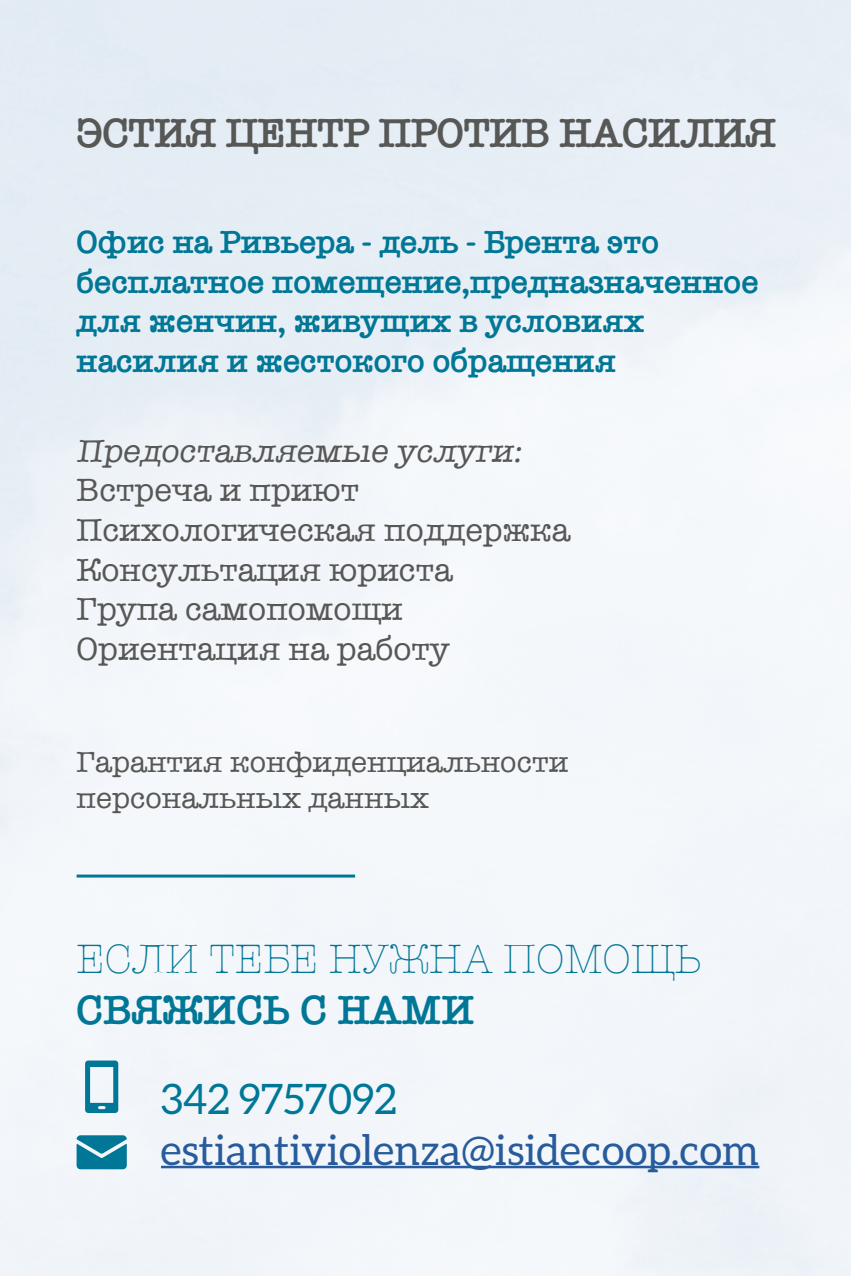
<style>
.page{position:relative;width:851px;height:1276px;background:#fff}
.page>*{position:absolute;margin:0;border:0;box-sizing:border-box;transform-origin:0 0}
.t1{font:42px "Aleo";color:#275b9b}
.t2{font:600 42px "American Typewriter";letter-spacing:-.02em;color:#575756}
.t3{font:300 42px "American Typewriter";color:#007796}
.t4{font:600 42px "American Typewriter";color:#007796}
.t5{font:42px "Aleo";color:#007796}
.t6{font:600 33px/39.6px "American Typewriter";letter-spacing:-.01em;color:#007796}
.t7{font:33px/39.6px "American Typewriter";color:#575756}
.t8{font:30px/36px "American Typewriter";color:#575756}
</style>
<div class="page">
<img style="left:0;top:0;width:850px;height:1276px">
<hr style="left:161px;top:1165px;width:598px;height:3px;background:#275b9b">
<svg style="left:85px;top:1060px;width:33px;height:53px"></svg>
<svg style="left:77px;top:1135px;width:50px;height:34px;background:#2289a4"></svg>
<hr style="left:77px;top:874px;width:278px;height:3px;background:#007796">
<p class="t2" style="left:77px;top:101px;width:701px">ЭСТИЯ ЦЕНТР ПРОТИВ НАСИЛИЯ</p>
<p class="t6" style="left:77px;top:221px;width:683px">Офис на Ривьера - дель - Брента это бесплатное помещение,предназначенное для женчин, живущих в условиях насилия и жестокого обращения</p>
<p class="t7" style="left:77px;top:430px;width:495px">Предоставляемые услуги:<br>Встреча и приют<br>Психологическая поддержка<br>Консультация юриста<br>Група самопомощи<br>Ориентация на работу</p>
<p class="t8" style="left:77px;top:743px;width:493px">Гарантия конфиденциальности персональных данных</p>
<p class="t3" style="left:77px;top:928px;width:626px">ЕСЛИ ТЕБЕ НУЖНА ПОМОЩЬ</p>
<p class="t4" style="left:77px;top:977px;width:399px">СВЯЖИСЬ С НАМИ</p>
<p class="t5" style="left:161px;top:1075px;width:237px">342 9757092</p>
<p class="t1" style="left:161px;top:1126px;width:599px">estiantiviolenza@isidecoop.com</p>
</div>
